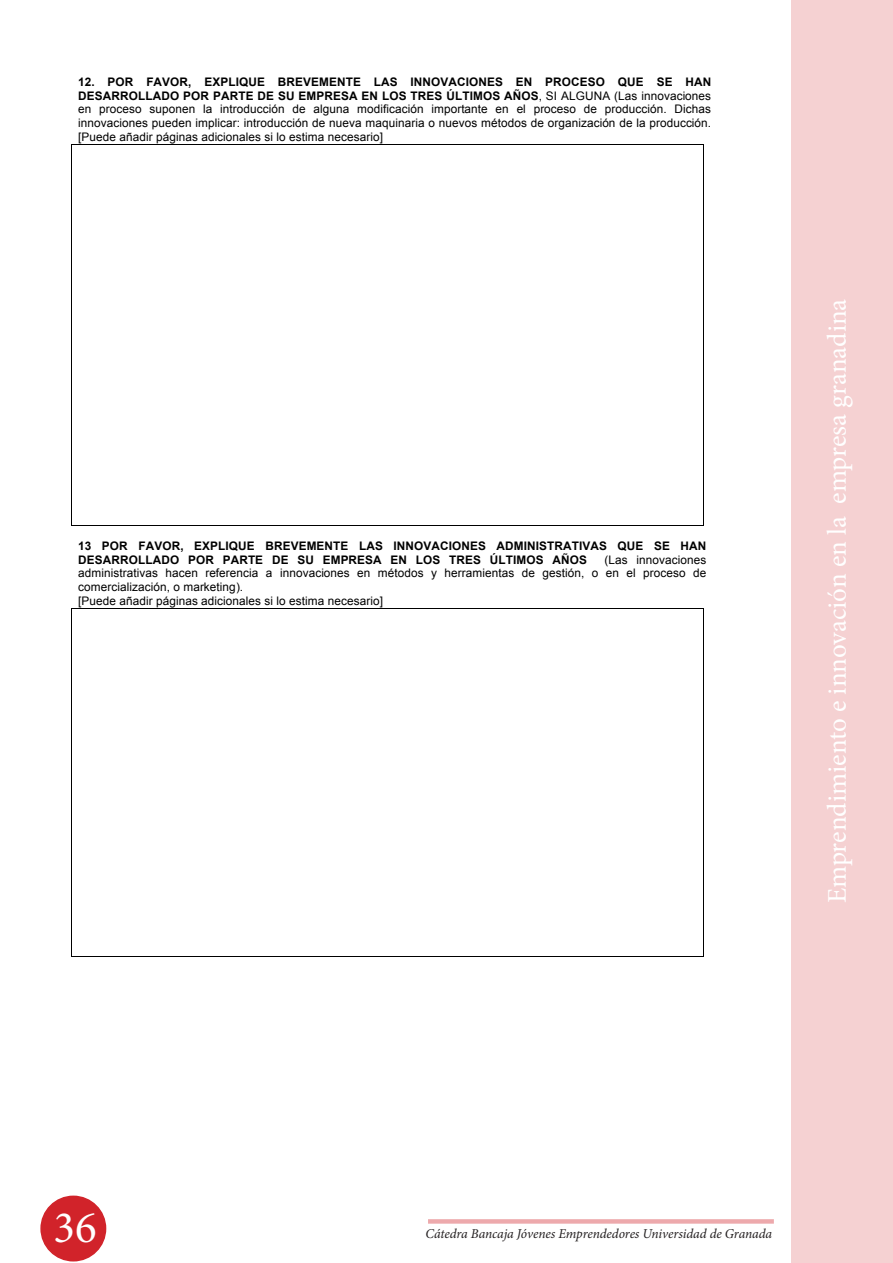
<style>
.page{position:relative;width:893px;height:1263px;background:#fff}
.page>*{position:absolute;margin:0;border:0;box-sizing:border-box;transform-origin:0 0}
.t1{font:45px "Minion Pro";color:#fff}
.t2{font:27px "Minion Pro";letter-spacing:-.01em;color:#fff}
.t3{font:italic 13.5px "Minion Pro";letter-spacing:-.005em;color:#231f20}
.t4{font:11.85px/13.8px "Arial";letter-spacing:.01em;color:#000;text-align:justify}
.t5{font:700 11.85px/13.8px "Arial";letter-spacing:.01em;color:#000}
.s1{font-weight:700}
</style>
<div class="page">
<div style="left:41px;top:1196px;width:65px;height:65px;background:#d1232a;border-radius:50%"></div>
<div style="left:40px;top:1195px;width:66px;height:66px;border:2px solid #d1232a;border-radius:50%"></div>
<div style="left:791px;top:1px;width:101px;height:1262px;background:#f5d1d2"></div>
<hr style="left:892px;top:1px;width:1px;height:1262px;background:#d1232a">
<div style="left:428px;top:1219px;width:346px;height:5px;background:#eda9ac"></div>
<hr style="left:72px;top:144px;width:631px;height:1px;background:#000">
<hr style="left:71px;top:144px;width:1px;height:381px;background:#000">
<hr style="left:72px;top:525px;width:631px;height:1px;background:#000">
<hr style="left:703px;top:144px;width:1px;height:381px;background:#000">
<hr style="left:72px;top:608px;width:631px;height:1px;background:#000">
<hr style="left:71px;top:608px;width:1px;height:348px;background:#000">
<hr style="left:72px;top:956px;width:631px;height:1px;background:#000">
<hr style="left:703px;top:608px;width:1px;height:348px;background:#000">
<p class="t4" style="left:78px;top:75px;width:635px"><span class="s1">12. POR FAVOR, EXPLIQUE BREVEMENTE LAS INNOVACIONES EN PROCESO QUE SE HAN DESARROLLADO POR PARTE DE SU EMPRESA EN LOS TRES ÚLTIMOS AÑOS</span>, SI ALGUNA (Las innovaciones en proceso suponen la introducción de alguna modificación importante en el proceso de producción. Dichas innovaciones pueden implicar: introducción de nueva maquinaria o nuevos métodos de organización de la producción. [Puede añadir páginas adicionales si lo estima necesario]</p>
<p class="t5" style="left:78px;top:539px;width:630px">13 POR FAVOR, EXPLIQUE BREVEMENTE LAS INNOVACIONES ADMINISTRATIVAS QUE SE HAN<br>DESARROLLADO POR PARTE DE SU EMPRESA EN LOS TRES ÚLTIMOS AÑOS</p>
<p class="t4" style="left:78px;top:553px;width:630px;text-align:left;text-indent:526px">(Las innovaciones administrativas hacen referencia a innovaciones en métodos y herramientas de gestión, o en el proceso de comercialización, o marketing).<br>[Puede añadir páginas adicionales si lo estima necesario]</p>
<h2 class="t2" style="left:819px;top:903px;width:606px;rotate:-90deg">Emprendimiento e innovación en la empresa granadina</h2>
<h1 class="t1" style="left:54px;top:1197px;width:45px">36</h1>
<p class="t3" style="left:426px;top:1225px;width:348px">Cátedra Bancaja Jóvenes Emprendedores Universidad de Granada</p>
</div>
